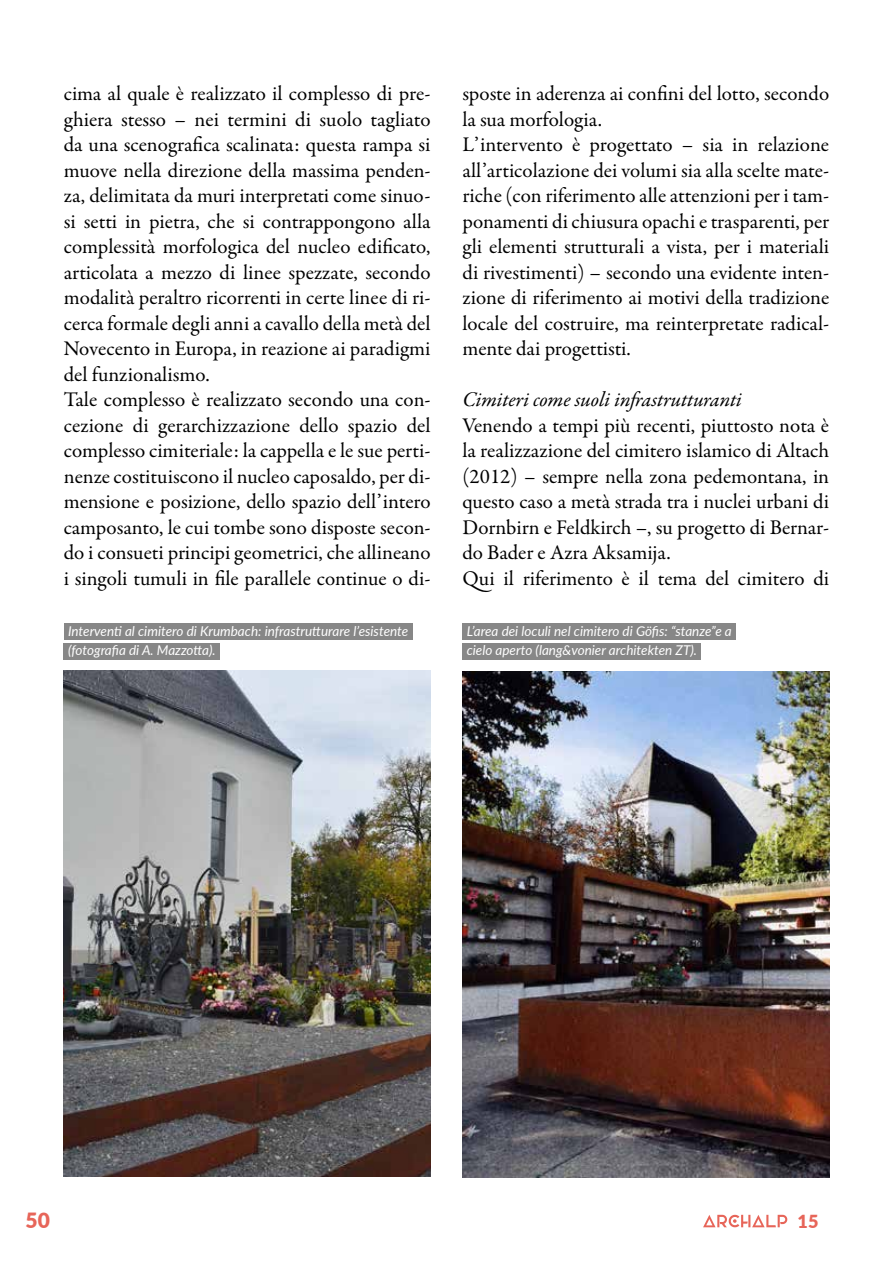
<style>
.page{position:relative;width:893px;height:1263px;background:#fff}
.page>*{position:absolute;margin:0;border:0;box-sizing:border-box;transform-origin:0 0}
.t1{font:21px/25.5px "Garamond Premr Pro";color:#000}
.t2{font:italic 21px "Garamond Premr Pro";letter-spacing:-.005em;color:#000}
.t3{font:900 21px "Lato";color:#e76559}
.t4{font:900 18px "Lato";color:#e76559}
.t5{font:italic 13.5px/19.5px "Lato";color:#fff}
</style>
<div class="page">
<svg style="left:703px;top:1215px;width:84px;height:12px"></svg>
<div style="left:64px;top:624px;width:349px;height:16px;background:#878787"></div>
<div style="left:64px;top:643px;width:156px;height:16px;background:#878787"></div>
<img style="left:64px;top:671px;width:367px;height:506px">
<img style="left:462px;top:672px;width:367px;height:506px">
<div style="left:462px;top:624px;width:274px;height:16px;background:#878787"></div>
<div style="left:462px;top:643px;width:239px;height:16px;background:#878787"></div>
<p class="t1" style="left:64px;top:81px;width:368px">cima al quale è realizzato il complesso di pre&shy;ghiera stesso – nei termini di suolo tagliato da una scenografica scalinata: questa rampa si muove nella direzione della massima penden&shy;za, delimitata da muri interpretati come sinuo&shy;si setti in pietra, che si contrappongono alla complessità morfologica del nucleo edificato, articolata a mezzo di linee spezzate, secondo modalità peraltro ricorrenti in certe linee di ri&shy;cerca formale degli anni a cavallo della metà del Novecento in Europa, in reazione ai paradigmi del funzionalismo.<br>Tale complesso è realizzato secondo una con&shy;cezione di gerarchizzazione dello spazio del complesso cimiteriale: la cappella e le sue perti&shy;nenze costituiscono il nucleo caposaldo, per di&shy;mensione e posizione, dello spazio dell’intero camposanto, le cui tombe sono disposte secon&shy;do i consueti principi geometrici, che allineano i singoli tumuli in file parallele continue o di-</p>
<p class="t1" style="left:462px;top:81px;width:368px">sposte in aderenza ai confini del lotto, secondo la sua morfologia.<br>L’intervento è progettato – sia in relazione all’articolazione dei volumi sia alla scelte mate&shy;riche (con riferimento alle attenzioni per i tam&shy;ponamenti di chiusura opachi e trasparenti, per gli elementi strutturali a vista, per i materiali di rivestimenti) – secondo una evidente inten&shy;zione di riferimento ai motivi della tradizione locale del costruire, ma reinterpretate radical&shy;mente dai progettisti.</p>
<p class="t2" style="left:462px;top:386px;width:281px">Cimiteri come suoli infrastrutturanti</p>
<p class="t1" style="left:462px;top:413px;width:368px">Venendo a tempi più recenti, piuttosto nota è la realizzazione del cimitero islamico di Altach (2012) – sempre nella zona pedemontana, in questo caso a metà strada tra i nuclei urbani di Dornbirn e Feldkirch –, su progetto di Bernar&shy;do Bader e Azra Aksamija.<br>Qui il riferimento è il tema del cimitero di</p>
<p class="t5" style="left:68px;top:621px;width:342px">Interventi al cimitero di Krumbach: infrastrutturare l’esistente (fotografia di A. Mazzotta).</p>
<p class="t5" style="left:467px;top:621px;width:267px">L’area dei loculi nel cimitero di Göfis: “stanze”e a cielo aperto (lang&amp;vonier architekten ZT).</p>
<p class="t3" style="left:26px;top:1204px;width:26px">50</p>
<p class="t4" style="left:798px;top:1208px;width:23px">15</p>
</div>
